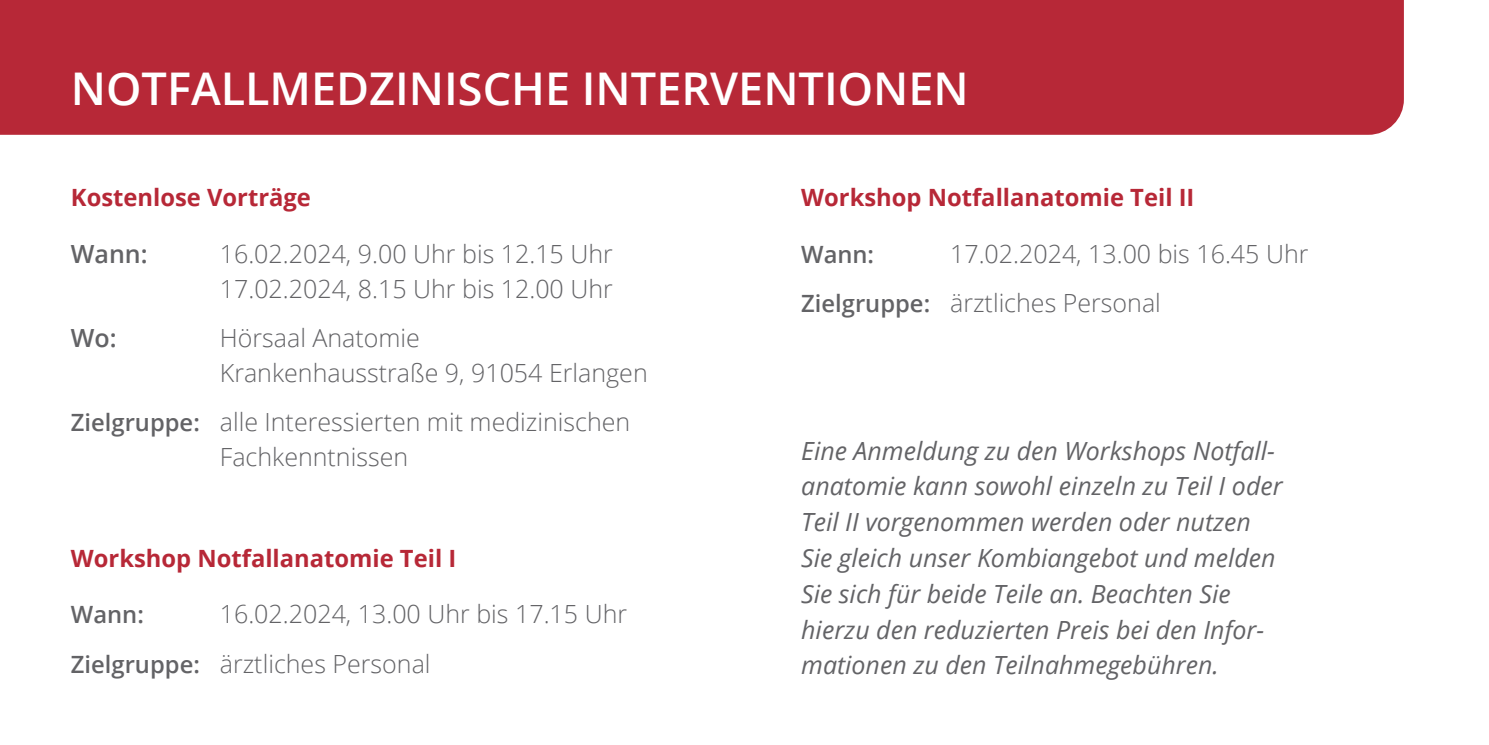
<style>
.page{position:relative;width:1489px;height:745px;background:#fff}
.page>*{position:absolute;margin:0;border:0;box-sizing:border-box;transform-origin:0 0}
.t1{font:600 45px "Open Sans";color:#fff}
.Text{font:300 25px/35px "Open Sans";color:#636366}
.Text-2{font:italic 25px/35.8px "Open Sans";color:#636366}
.Text-3{font:600 25px "Open Sans";color:#636366}
.Text-4{font:700 23.75px "Open Sans";color:#b72837}
.Text-5{font:600 23.75px "Open Sans";color:#636366}
.s1{font-weight:600;font-size:23.75px}
</style>
<div class="page">
<div style="left:0;top:0;width:1403px;height:135px;background:#b72837"></div>
<p class="t1" style="left:71px;top:58px;width:899px">NOTFALLMEDZINISCHE INTERVENTIONEN</p>
<p class="Text-4" style="left:71px;top:181px;width:241px">Kostenlose Vorträge</p>
<p class="Text-3" style="left:71px;top:236px;width:78px">Wann:</p>
<p class="Text" style="left:220px;top:235px;width:394px">16.02.2024, 9.00 Uhr bis 12.15 Uhr<br>17.02.2024, 8.15 Uhr bis 12.00 Uhr</p>
<p class="Text-3" style="left:71px;top:320px;width:47px">Wo:</p>
<p class="Text" style="left:220px;top:319px;width:429px">Hörsaal Anatomie<br>Krankenhausstraße 9, 91054 Erlangen</p>
<p class="Text" style="left:220px;top:403px;width:412px;text-indent:-149px"><span class="s1">Zielgruppe:</span> alle Interessierten mit medizinischen<br>Fachkenntnissen</p>
<p class="Text-4" style="left:71px;top:541px;width:387px">Workshop Notfallanatomie Teil I</p>
<p class="Text-5" style="left:71px;top:598px;width:74px">Wann:</p>
<p class="Text" style="left:220px;top:595px;width:409px">16.02.2024, 13.00 Uhr bis 17.15 Uhr</p>
<p class="Text" style="left:71px;top:645px;width:361px"><span class="s1">Zielgruppe:</span> ärztliches Personal</p>
<p class="Text-4" style="left:801px;top:181px;width:395px">Workshop Notfallanatomie Teil II</p>
<p class="Text-5" style="left:801px;top:237px;width:74px">Wann:</p>
<p class="Text" style="left:950px;top:235px;width:360px">17.02.2024, 13.00 bis 16.45 Uhr</p>
<p class="Text" style="left:801px;top:284px;width:361px"><span class="s1">Zielgruppe:</span> ärztliches Personal</p>
<p class="Text-2" style="left:801px;top:431px;width:483px">Eine Anmeldung zu den Workshops Notfall&shy;anatomie kann sowohl einzeln zu Teil I oder Teil II vorgenommen werden oder nutzen Sie gleich unser Kombiangebot und melden Sie sich für beide Teile an. Beachten Sie hierzu den reduzierten Preis bei den Infor&shy;mationen zu den Teilnahmegebühren.</p>
</div>
